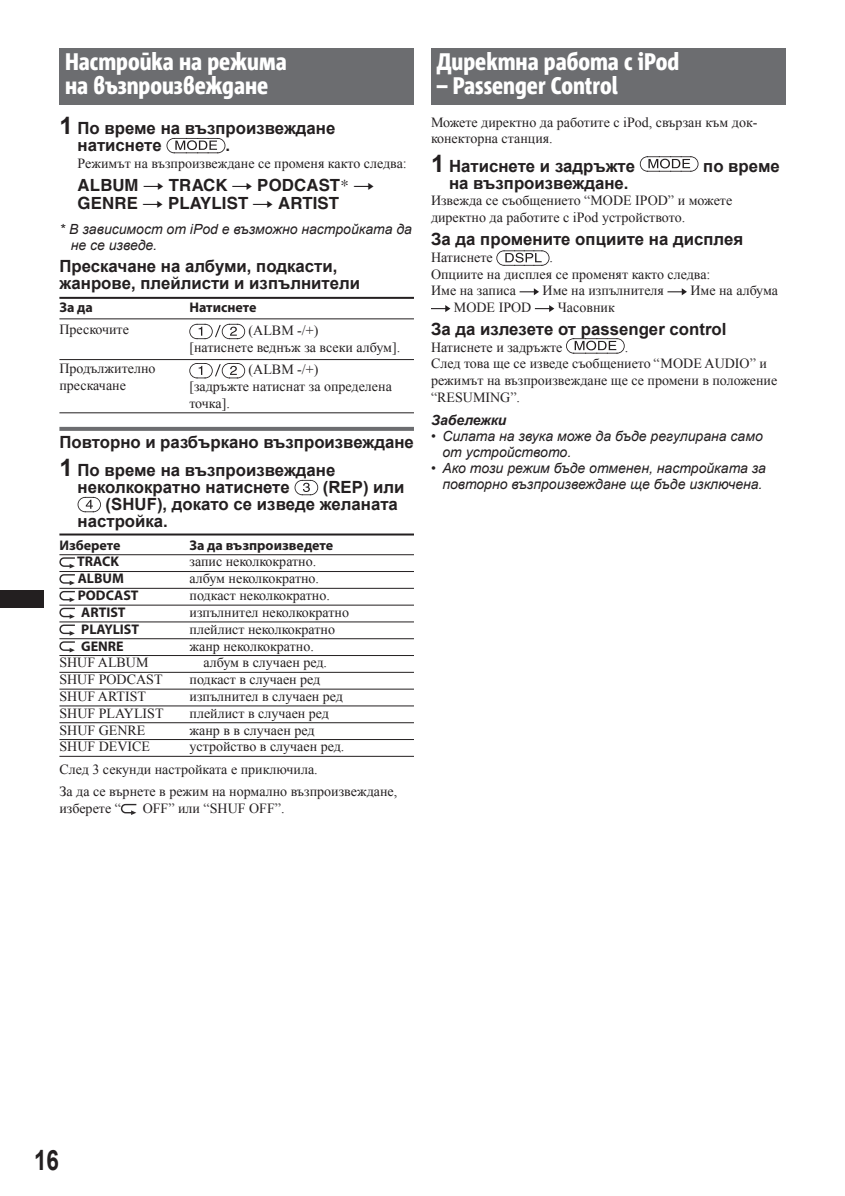
<style>
.page{position:relative;width:845px;height:1196px;background:#fff}
.page>*{position:absolute;margin:0;border:0;box-sizing:border-box;transform-origin:0 0}
.t1{font:700 28px "Arial";color:#231f20;scale:.8 1}
.t2{font:800 24px/24px "Corpid Cd OTB";color:#fff}
.t3{font:700 16.8px/17px "Arial";color:#231f20}
.t4{font:700 16.8px/18px "Helvetica";letter-spacing:.005em;color:#231f20}
.t5{font:14px/16.8px "Times New Roman";color:#231f20}
.t6{font:italic 14px/16px "Arial";color:#231f20}
.t7{font:700 14px "Myriad Pro";color:#231f20}
.t8{font:italic 700 14px "Arial";color:#231f20}
.s1{font-size:24px}
.s2{font-family:"Sony PS Arrow";font-weight:400}
.s3{font-family:"Times";font-weight:400}
</style>
<div class="page">
<div style="left:0;top:590px;width:44px;height:17px;background:#231f20"></div>
<svg style="left:166px;top:138px;width:59px;height:15px"></svg>
<div style="left:59px;top:48px;width:355px;height:57px;background:#6c6d70"></div>
<hr style="left:59px;top:297px;width:355px;height:2px;background:#231f20">
<hr style="left:59px;top:318px;width:355px;height:1px;background:#231f20">
<hr style="left:59px;top:359px;width:355px;height:1px;background:#231f20">
<hr style="left:59px;top:412px;width:355px;height:1px;background:#231f20">
<svg style="left:189px;top:324px;width:56px;height:15px"></svg>
<svg style="left:189px;top:363px;width:56px;height:15px"></svg>
<svg style="left:59px;top:427px;width:355px;height:4px"></svg>
<hr style="left:59px;top:533px;width:355px;height:2px;background:#231f20">
<hr style="left:59px;top:554px;width:355px;height:1px;background:#231f20">
<hr style="left:59px;top:571px;width:355px;height:1px;background:#231f20">
<hr style="left:59px;top:588px;width:355px;height:1px;background:#231f20">
<hr style="left:59px;top:605px;width:355px;height:1px;background:#231f20">
<hr style="left:59px;top:621px;width:355px;height:1px;background:#231f20">
<hr style="left:59px;top:638px;width:355px;height:1px;background:#231f20">
<hr style="left:59px;top:655px;width:355px;height:1px;background:#231f20">
<hr style="left:59px;top:672px;width:355px;height:1px;background:#231f20">
<hr style="left:59px;top:689px;width:355px;height:1px;background:#231f20">
<hr style="left:59px;top:705px;width:355px;height:1px;background:#231f20">
<hr style="left:59px;top:722px;width:355px;height:1px;background:#231f20">
<hr style="left:59px;top:739px;width:355px;height:1px;background:#231f20">
<hr style="left:59px;top:756px;width:355px;height:1px;background:#231f20">
<svg style="left:294px;top:480px;width:24px;height:15px"></svg>
<svg style="left:78px;top:497px;width:23px;height:15px"></svg>
<svg style="left:59px;top:557px;width:16px;height:11px"></svg>
<svg style="left:59px;top:574px;width:16px;height:11px"></svg>
<svg style="left:59px;top:591px;width:16px;height:11px"></svg>
<svg style="left:59px;top:608px;width:16px;height:11px"></svg>
<svg style="left:59px;top:625px;width:16px;height:27px"></svg>
<svg style="left:121px;top:804px;width:15px;height:11px"></svg>
<svg style="left:639px;top:156px;width:59px;height:16px"></svg>
<svg style="left:496px;top:250px;width:53px;height:16px"></svg>
<svg style="left:519px;top:288px;width:20px;height:7px"></svg>
<svg style="left:667px;top:288px;width:20px;height:7px"></svg>
<svg style="left:431px;top:305px;width:19px;height:7px"></svg>
<svg style="left:535px;top:305px;width:19px;height:7px"></svg>
<svg style="left:566px;top:338px;width:58px;height:16px"></svg>
<div style="left:431px;top:48px;width:354px;height:57px;background:#6c6d70"></div>
<h2 class="t2" style="left:65px;top:52px;width:223px">Настройка на режима на възпроизвеждане</h2>
<p class="t3" style="left:78px;top:120px;width:259px;text-indent:-18px"><span class="s1">1</span> По време на възпроизвеждане натиснете</p>
<p class="t3" style="left:225px;top:137px;width:6px">.</p>
<p class="t5" style="left:78px;top:155px;width:330px">Режимът на възпроизвеждане се променя както следва:</p>
<p class="t4" style="left:78px;top:177px;width:298px">ALBUM <span class="s2">t</span> TRACK <span class="s2">t</span> PODCAST<span class="s3">*</span> <span class="s2">t<br></span>GENRE <span class="s2">t</span> PLAYLIST <span class="s2">t</span> ARTIST</p>
<p class="t6" style="left:71px;top:221px;width:342px;text-indent:-11px">* В зависимост от iPod е възможно настройката да не се изведе.</p>
<p class="t3" style="left:59px;top:258px;width:302px">Прескачане на албуми, подкасти, жанрове, плейлисти и изпълнители</p>
<p class="t7" style="left:59px;top:302px;width:35px">За да</p>
<p class="t7" style="left:189px;top:302px;width:68px">Натиснете</p>
<p class="t5" style="left:59px;top:320px;width:71px">Прескочите</p>
<p class="t5" style="left:189px;top:322px;width:212px;text-indent:59px">(ALBM -/+)<br>[натиснете веднъж за всеки албум].</p>
<p class="t5" style="left:59px;top:360px;width:98px">Продължително прескачане</p>
<p class="t5" style="left:189px;top:361px;width:204px;text-indent:59px">(ALBM -/+)<br>[задръжте натиснат за определена точка].</p>
<p class="t3" style="left:59px;top:428px;width:356px;line-height:28.4px">Повторно и разбъркано възпроизвеждане<br><span class="s1">1</span> По време на възпроизвеждане</p>
<p class="t3" style="left:78px;top:479px;width:214px">неколкократно натиснете</p>
<p class="t3" style="left:323px;top:479px;width:83px">(REP) или</p>
<p class="t3" style="left:106px;top:496px;width:294px">(SHUF), докато се изведе желаната</p>
<p class="t3" style="left:78px;top:513px;width:92px">настройка.</p>
<p class="t7" style="left:59px;top:540px;width:63px">Изберете</p>
<p class="t7" style="left:189px;top:540px;width:145px">За да възпроизведете</p>
<p class="t7" style="left:77px;top:556px;width:43px">TRACK</p>
<p class="t5" style="left:189px;top:553px;width:128px">запис неколкократно.</p>
<p class="t7" style="left:78px;top:573px;width:48px">ALBUM</p>
<p class="t5" style="left:189px;top:570px;width:131px">албум неколкократно.</p>
<p class="t7" style="left:78px;top:590px;width:62px">PODCAST</p>
<p class="t5" style="left:189px;top:587px;width:142px">подкаст неколкократно.</p>
<p class="t7" style="left:81px;top:607px;width:46px">ARTIST</p>
<p class="t5" style="left:189px;top:604px;width:161px">изпълнител неколкократно</p>
<p class="t7" style="left:81px;top:624px;width:59px">PLAYLIST</p>
<p class="t5" style="left:189px;top:621px;width:147px">плейлист неколкократно</p>
<p class="t7" style="left:81px;top:640px;width:44px">GENRE</p>
<p class="t5" style="left:189px;top:637px;width:126px">жанр неколкократно.</p>
<p class="t5" style="left:59px;top:654px;width:91px">SHUF ALBUM</p>
<p class="t5" style="left:203px;top:654px;width:125px">албум в случаен ред.</p>
<p class="t5" style="left:59px;top:671px;width:105px">SHUF PODCAST</p>
<p class="t5" style="left:189px;top:671px;width:132px">подкаст в случаен ред</p>
<p class="t5" style="left:59px;top:688px;width:88px">SHUF ARTIST</p>
<p class="t5" style="left:189px;top:688px;width:155px">изпълнител в случаен ред</p>
<p class="t5" style="left:59px;top:705px;width:106px">SHUF PLAYLIST</p>
<p class="t5" style="left:189px;top:705px;width:141px">плейлист в случаен ред</p>
<p class="t5" style="left:59px;top:721px;width:87px">SHUF GENRE</p>
<p class="t5" style="left:189px;top:721px;width:126px">жанр в в случаен ред</p>
<p class="t5" style="left:59px;top:738px;width:92px">SHUF DEVICE</p>
<p class="t5" style="left:59px;top:735px;width:339px;line-height:22.4px;text-indent:130px">устройство в случаен ред.<br>След 3 секунди настройката е приключила.<br>За да се върнете в режим на нормално възпроизвеждане,</p>
<p class="t5" style="left:59px;top:800px;width:63px">изберете “</p>
<p class="t5" style="left:143px;top:800px;width:143px">OFF” или “SHUF OFF”.</p>
<h2 class="t2" style="left:436px;top:52px;width:244px">Директна работа с iPod</h2>
<h2 class="t2" style="left:436px;top:76px;width:182px">– Passenger Control</h2>
<p class="t5" style="left:431px;top:113px;width:328px">Можете директно да работите с iPod, свързан към док&shy;конекторна станция.</p>
<p class="t3" style="left:431px;top:157px;width:206px"><span class="s1">1</span> Натиснете и задръжте</p>
<p class="t3" style="left:703px;top:157px;width:78px">по време</p>
<p class="t3" style="left:449px;top:174px;width:181px">на възпроизвеждане.</p>
<p class="t5" style="left:431px;top:192px;width:303px">Извежда се съобщението “MODE IPOD” и можете директно да работите с iPod устройството.</p>
<p class="t3" style="left:431px;top:231px;width:314px">За да промените опциите на дисплея</p>
<p class="t5" style="left:431px;top:249px;width:63px">Натиснете</p>
<p class="t5" style="left:431px;top:249px;width:281px;text-indent:118px">.<br>Опциите на дисплея се променят както следва:<br>Име на записа</p>
<p class="t5" style="left:542px;top:282px;width:123px">Име на изпълнителя</p>
<p class="t5" style="left:690px;top:282px;width:89px">Име на албума</p>
<p class="t5" style="left:454px;top:299px;width:79px">MODE IPOD</p>
<p class="t5" style="left:557px;top:299px;width:58px">Часовник</p>
<p class="t3" style="left:431px;top:320px;width:297px">За да излезете от passenger control</p>
<p class="t5" style="left:431px;top:338px;width:133px">Натиснете и задръжте</p>
<p class="t5" style="left:431px;top:338px;width:348px;text-indent:194px">.<br>След това ще се изведе съобщението “MODE AUDIO” и режимът на възпроизвеждане ще се промени в положение “RESUMING”.</p>
<p class="t8" style="left:431px;top:412px;width:77px">Забележки</p>
<p class="t6" style="left:442px;top:428px;width:322px;text-indent:-11px">• Силата на звука може да бъде регулирана само от устройството.</p>
<p class="t6" style="left:431px;top:460px;width:336px;text-align:center">• Ако този режим бъде отменен, настройката за повторно възпроизвеждане ще бъде изключена.</p>
<h1 class="t1" style="left:34px;top:1144px;width:33px">16</h1>
</div>
